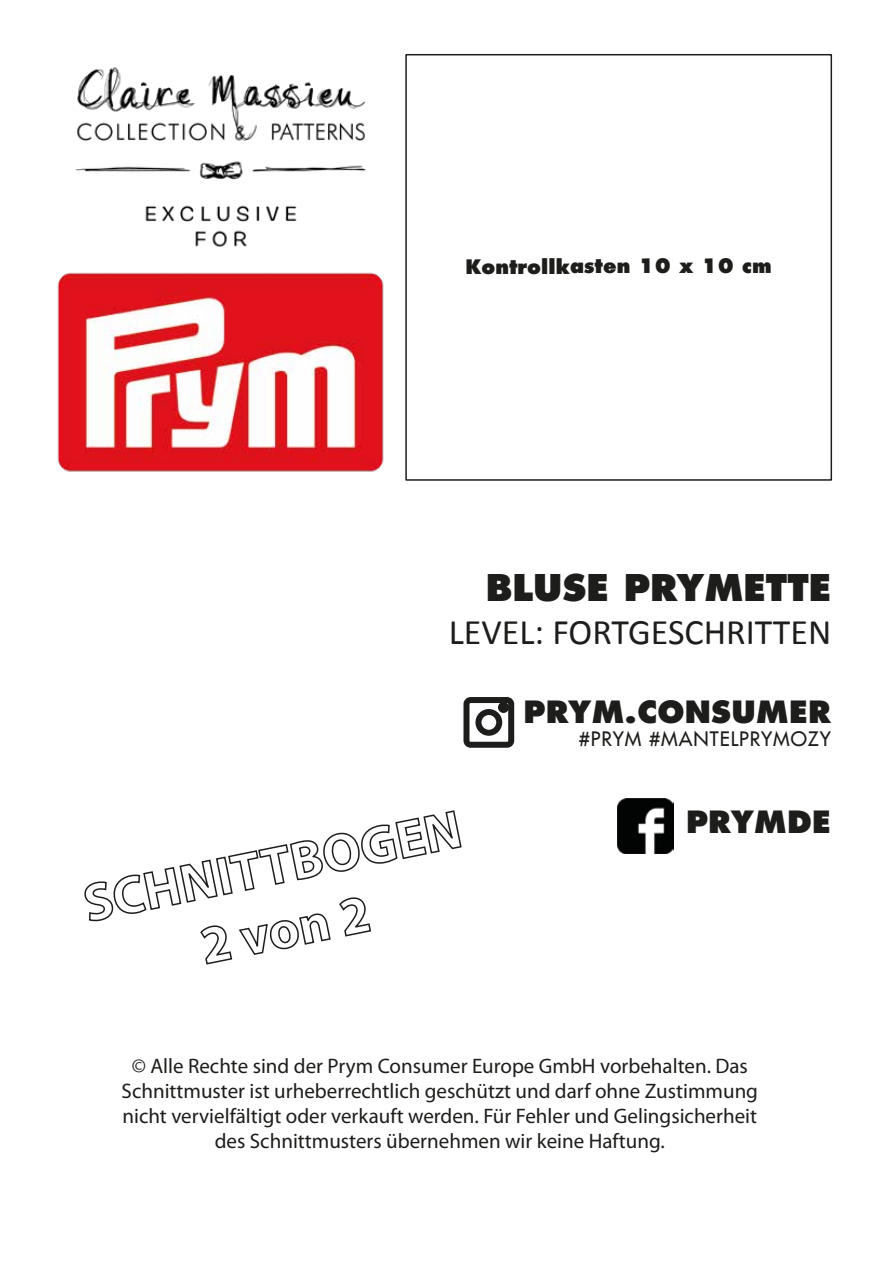
<style>
.page{position:relative;width:893px;height:1263px;background:#fff}
.page>*{position:absolute;margin:0;border:0;box-sizing:border-box;transform-origin:0 0}
.t1{font:36px "Calibri";color:#1d1d1b}
.t2{font:800 36px "Futura LT";color:#1d1d1b}
.t3{font:800 30px "Futura LT";letter-spacing:.01em;color:#1d1d1b}
.t4{font:21px/25.2px "Myriad Pro";color:#1d1d1b;text-align:center}
.t5{font:800 19.5px "Futura LT";letter-spacing:-.005em;color:#1d1d1b}
.t6{font:19.5px "Futura LT";letter-spacing:.05em;color:#1d1d1b}
</style>
<div class="page">
<img style="left:57px;top:67px;width:327px;height:405px">
<div style="left:405px;top:54px;width:427px;height:427px;border:2px solid #1d1d1b"></div>
<svg style="left:463px;top:697px;width:51px;height:51px"></svg>
<img style="left:618px;top:798px;width:55px;height:56px">
<svg style="left:84px;top:810px;width:378px;height:155px"></svg>
<p class="t5" style="left:465px;top:254px;width:308px">Kontrollkasten 10 x 10 cm</p>
<h1 class="t2" style="left:486px;top:565px;width:347px">BLUSE PRYMETTE</h1>
<h1 class="t1" style="left:449px;top:610px;width:384px">LEVEL: FORTGESCHRITTEN</h1>
<h2 class="t3" style="left:524px;top:693px;width:309px">PRYM.CONSUMER</h2>
<p class="t6" style="left:579px;top:726px;width:254px">#PRYM #MANTELPRYMOZY</p>
<h2 class="t3" style="left:686px;top:802px;width:146px">PRYMDE</h2>
<p class="t4" style="left:122px;top:1052px;width:638px">© Alle Rechte sind der Prym Consumer Europe GmbH vorbehalten. Das Schnittmuster ist urheberrechtlich geschützt und darf ohne Zustimmung nicht vervielfältigt oder verkauft werden. Für Fehler und Gelingsicherheit des Schnittmusters übernehmen wir keine Haftung.</p>
</div>
